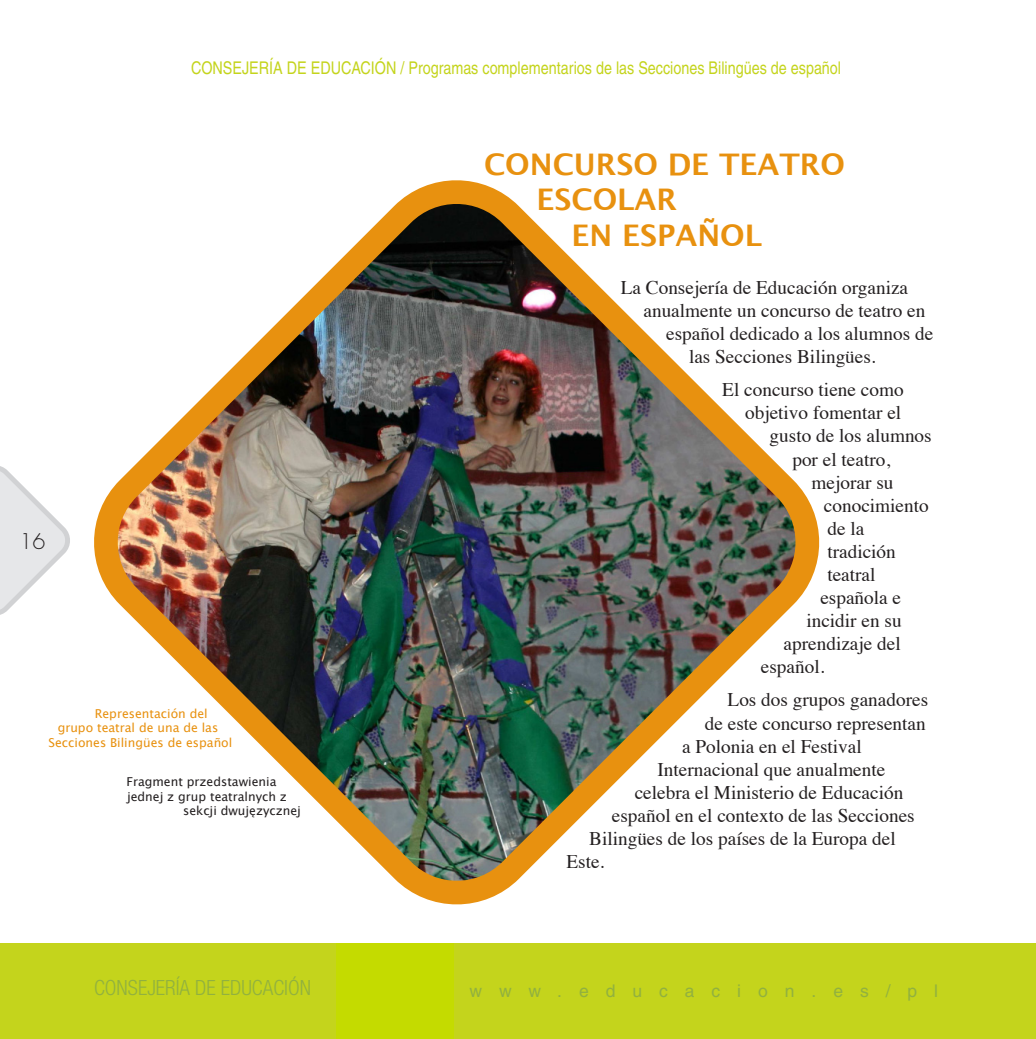
<style>
.page{position:relative;width:1036px;height:1039px;background:#fff}
.page>*{position:absolute;margin:0;border:0;box-sizing:border-box;transform-origin:0 0}
.t1{font:700 29.75px "Lucida Grande";color:#e8910f}
.t2{font:300 condensed 21px "Helvetica Neue LT Std";color:#91b13f}
.t3{font:300 21px "Futura Std";color:#231f20}
.t4{font:19.25px "Times";color:#231f20}
.t5{font:condensed 17.5px "Helvetica";color:#c4d41c}
.t6{font:17.5px "Helvetica";letter-spacing:.97em;color:#91b13f}
.t7{font:12.25px "Lucida Grande";color:#e8910f}
.t8{font:12.25px "Lucida Grande";color:#231f20}
</style>
<div class="page">
<div style="left:0;top:943px;width:336px;height:96px;background:#c4d41c"></div>
<div style="left:336px;top:943px;width:39px;height:96px;background:#c4db00"></div>
<div style="left:375px;top:943px;width:79px;height:96px;background:#c4db00"></div>
<div style="left:454px;top:943px;width:581px;height:96px;background:#c4d41c"></div>
<svg style="left:0;top:466px;width:70px;height:149px"></svg>
<img style="left:95px;top:180px;width:725px;height:725px">
<p class="t5" style="left:191px;top:57px;width:651px">CONSEJERÍA DE EDUCACIÓN / Programas complementarios de las Secciones Bilingües de español</p>
<p class="t3" style="left:19px;top:528px;width:28px">16</p>
<p class="t7" style="left:95px;top:706px;width:115px">Representación del</p>
<p class="t7" style="left:58px;top:721px;width:162px">grupo teatral de una de las</p>
<p class="t7" style="left:49px;top:735px;width:185px">Secciones Bilingües de español</p>
<p class="t8" style="left:126px;top:774px;width:151px">Fragment przedstawienia</p>
<p class="t8" style="left:127px;top:789px;width:161px">jednej z grup teatralnych z</p>
<p class="t8" style="left:183px;top:804px;width:119px">sekcji dwujęzycznej</p>
<p class="t2" style="left:94px;top:975px;width:218px">CONSEJERÍA DE EDUCACIÓN</p>
<h1 class="t1" style="left:484px;top:140px;width:362px">CONCURSO DE TEATRO</h1>
<h1 class="t1" style="left:536px;top:175px;width:142px">ESCOLAR</h1>
<h1 class="t1" style="left:571px;top:211px;width:192px">EN ESPAÑOL</h1>
<p class="t4" style="left:620px;top:269px;width:289px">La Consejería de Educación organiza</p>
<p class="t4" style="left:643px;top:292px;width:283px">anualmente un concurso de teatro en</p>
<p class="t4" style="left:666px;top:316px;width:268px">español dedicado a los alumnos de</p>
<p class="t4" style="left:688px;top:339px;width:188px">las Secciones Bilingües.</p>
<p class="t4" style="left:722px;top:372px;width:183px">El concurso tiene como</p>
<p class="t4" style="left:744px;top:395px;width:158px">objetivo fomentar el</p>
<p class="t4" style="left:769px;top:418px;width:164px">gusto de los alumnos</p>
<p class="t4" style="left:792px;top:441px;width:99px">por el teatro,</p>
<p class="t4" style="left:811px;top:464px;width:83px">mejorar su</p>
<p class="t4" style="left:823px;top:487px;width:106px">conocimiento</p>
<p class="t4" style="left:827px;top:510px;width:38px">de la</p>
<p class="t4" style="left:827px;top:533px;width:70px">tradición</p>
<p class="t4" style="left:827px;top:556px;width:50px">teatral</p>
<p class="t4" style="left:820px;top:580px;width:82px">española e</p>
<p class="t4" style="left:806px;top:603px;width:97px">incidir en su</p>
<p class="t4" style="left:783px;top:626px;width:119px">aprendizaje del</p>
<p class="t4" style="left:760px;top:649px;width:65px">español.</p>
<p class="t4" style="left:727px;top:682px;width:202px">Los dos grupos ganadores</p>
<p class="t4" style="left:704px;top:705px;width:222px">de este concurso representan</p>
<p class="t4" style="left:681px;top:728px;width:181px">a Polonia en el Festival</p>
<p class="t4" style="left:657px;top:751px;width:229px">Internacional que anualmente</p>
<p class="t4" style="left:634px;top:774px;width:270px">celebra el Ministerio de Educación</p>
<p class="t4" style="left:611px;top:797px;width:304px">español en el contexto de las Secciones</p>
<p class="t4" style="left:589px;top:820px;width:308px">Bilingües de los países de la Europa del</p>
<p class="t4" style="left:566px;top:844px;width:39px">Este.</p>
<p class="t6" style="left:469px;top:981px;width:470px">www.educacion.es/pl</p>
</div>
